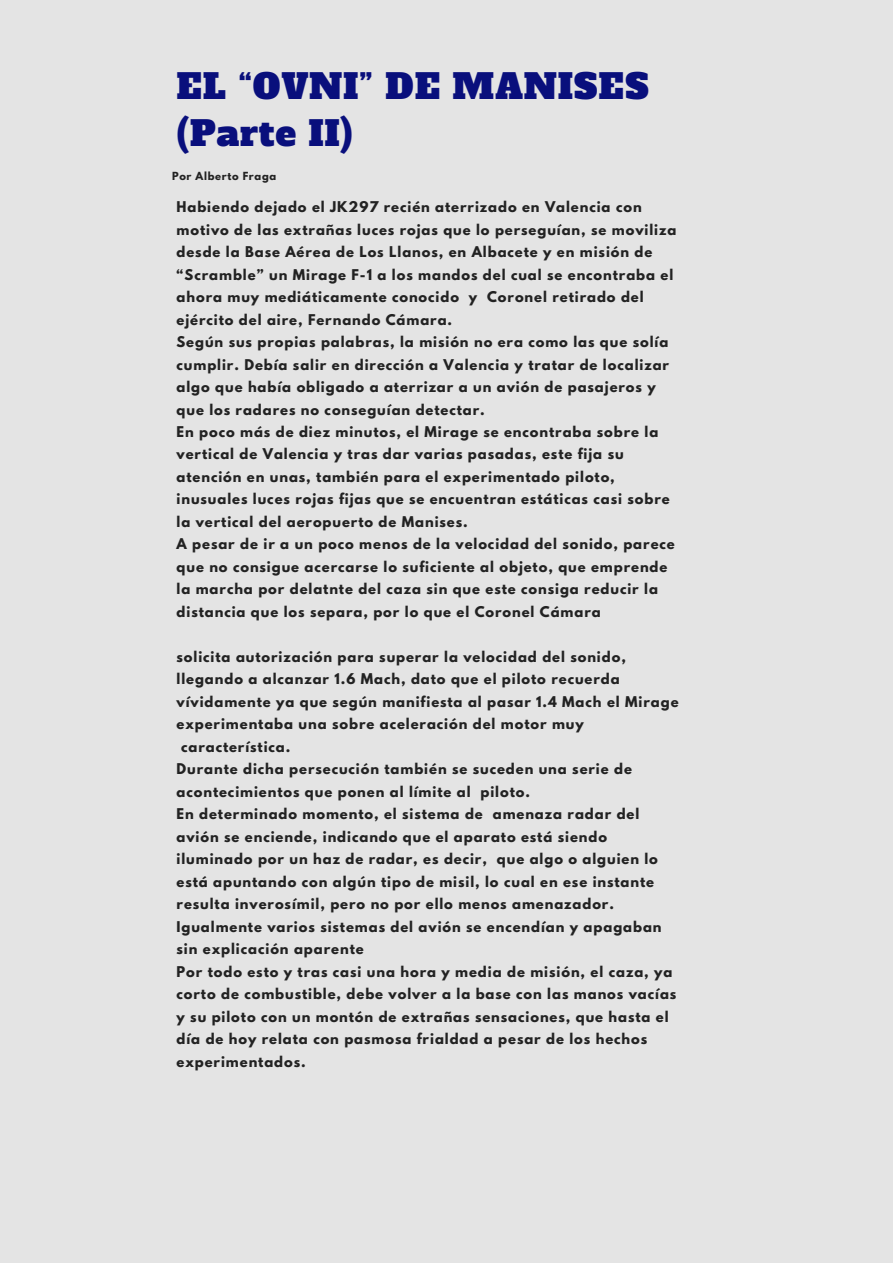
<style>
.page{position:relative;width:893px;height:1263px;background:#fff}
.page>*{position:absolute;margin:0;border:0;box-sizing:border-box;transform-origin:0 0}
.t1{font:34.5px/47.2px "Alfa Slab One";letter-spacing:.03em;color:#090f7c}
.t2{font:700 13.2px/22.5px "League Spartan";letter-spacing:.07em;color:#222}
.t3{font:700 9.9px "League Spartan";letter-spacing:.07em;color:#222}
</style>
<div class="page">
<div style="left:0;top:0;width:892px;height:1262px;background:#e4e4e4"></div>
<h1 class="t1" style="left:176px;top:63px;width:473px">EL “OVNI” DE MANISES (Parte II)</h1>
<p class="t3" style="left:172px;top:171px;width:106px">Por Alberto Fraga</p>
<p class="t2" style="left:176px;top:197px;width:501px">Habiendo dejado el JK297 recién aterrizado en Valencia con motivo de las extrañas luces rojas que lo perseguían, se moviliza desde la Base Aérea de Los Llanos, en Albacete y en misión de “Scramble” un Mirage F-1 a los mandos del cual se encontraba el ahora muy mediáticamente conocido y Coronel retirado del ejército del aire, Fernando Cámara.<br>Según sus propias palabras, la misión no era como las que solía cumplir. Debía salir en dirección a Valencia y tratar de localizar algo que había obligado a aterrizar a un avión de pasajeros y que los radares no conseguían detectar.<br>En poco más de diez minutos, el Mirage se encontraba sobre la vertical de Valencia y tras dar varias pasadas, este fija su atención en unas, también para el experimentado piloto, inusuales luces rojas fijas que se encuentran estáticas casi sobre la vertical del aeropuerto de Manises.<br>A pesar de ir a un poco menos de la velocidad del sonido, parece que no consigue acercarse lo suficiente al objeto, que emprende la marcha por delatnte del caza sin que este consiga reducir la distancia que los separa, por lo que el Coronel Cámara</p>
<p class="t2" style="left:176px;top:647px;width:451px">solicita autorización para superar la velocidad del sonido,</p>
<p class="t2" style="left:176px;top:669px;width:444px">llegando a alcanzar 1.6 Mach, dato que el piloto recuerda</p>
<p class="t2" style="left:176px;top:692px;width:503px">vívidamente ya que según manifiesta al pasar 1.4 Mach el Mirage</p>
<p class="t2" style="left:176px;top:714px;width:408px">experimentaba una sobre aceleración del motor muy</p>
<p class="t2" style="left:181px;top:737px;width:111px">característica.</p>
<p class="t2" style="left:176px;top:759px;width:457px">Durante dicha persecución también se suceden una serie de</p>
<p class="t2" style="left:176px;top:782px;width:355px">acontecimientos que ponen al límite al piloto.</p>
<p class="t2" style="left:176px;top:804px;width:464px">En determinado momento, el sistema de amenaza radar del</p>
<p class="t2" style="left:176px;top:827px;width:432px">avión se enciende, indicando que el aparato está siendo</p>
<p class="t2" style="left:176px;top:849px;width:483px">iluminado por un haz de radar, es decir, que algo o alguien lo</p>
<p class="t2" style="left:176px;top:872px;width:479px">está apuntando con algún tipo de misil, lo cual en ese instante</p>
<p class="t2" style="left:176px;top:894px;width:439px">resulta inverosímil, pero no por ello menos amenazador.</p>
<p class="t2" style="left:176px;top:917px;width:486px">Igualmente varios sistemas del avión se encendían y apagaban</p>
<p class="t2" style="left:176px;top:939px;width:189px">sin explicación aparente</p>
<p class="t2" style="left:176px;top:962px;width:497px">Por todo esto y tras casi una hora y media de misión, el caza, ya</p>
<p class="t2" style="left:176px;top:984px;width:501px">corto de combustible, debe volver a la base con las manos vacías</p>
<p class="t2" style="left:176px;top:1007px;width:493px">y su piloto con un montón de extrañas sensaciones, que hasta el</p>
<p class="t2" style="left:176px;top:1029px;width:472px">día de hoy relata con pasmosa frialdad a pesar de los hechos</p>
<p class="t2" style="left:176px;top:1052px;width:131px">experimentados.</p>
</div>
